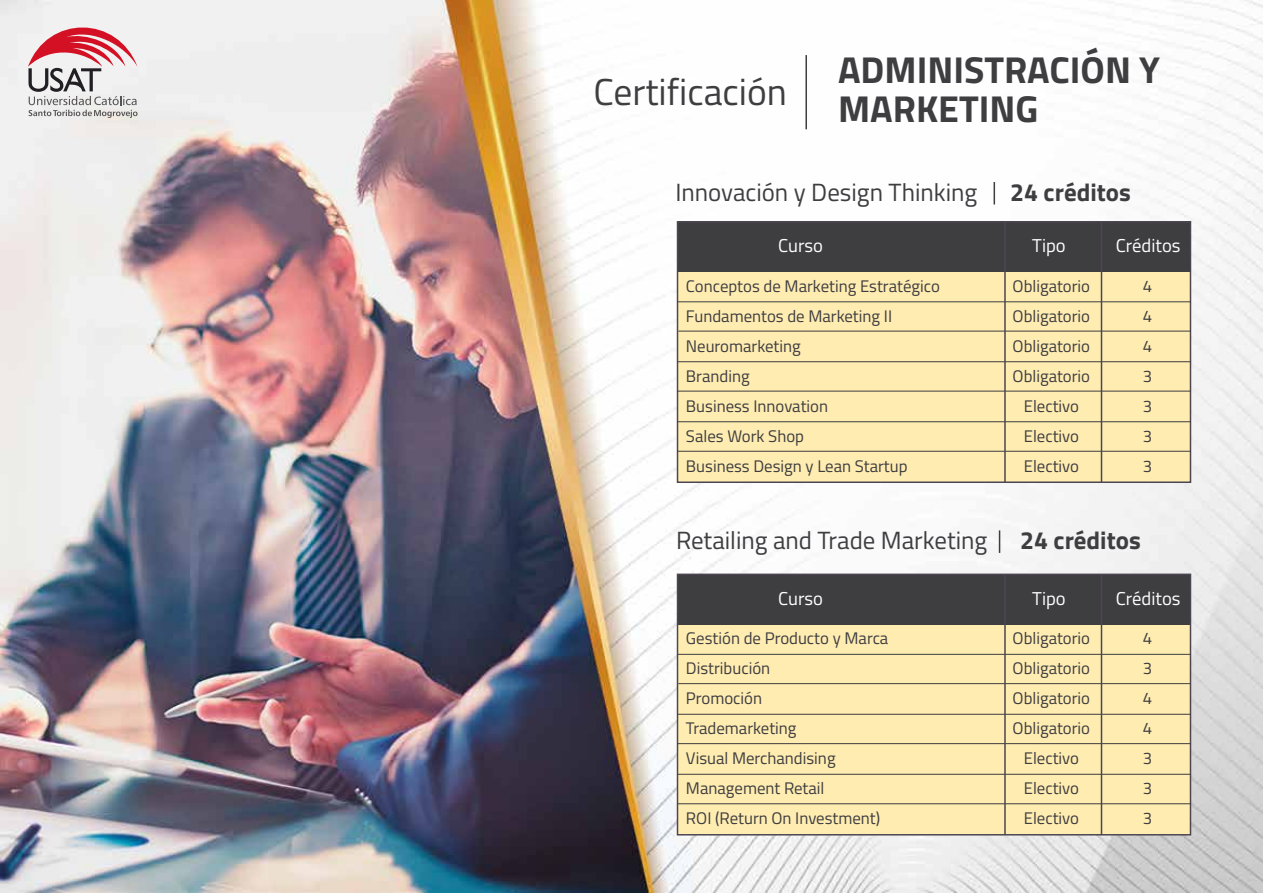
<style>
.page{position:relative;width:1263px;height:893px;background:#fff}
.page>*{position:absolute;margin:0;border:0;box-sizing:border-box;transform-origin:0 0}
.t1{font:700 37.5px/39px "Titillium Web";color:#3e3d40}
.t2{font:37.5px "Titillium Web";color:#3e3d40}
.t3{font:24.9px "Titillium Web";color:#3e3d40}
.t4{font:700 24.9px "Titillium Web";color:#3e3d40}
.t5{font:18.6px "Titillium Web";color:#fff}
.t6{font:16.8px/30px "Titillium Web";color:#3e3d40}
</style>
<div class="page">
<img style="left:0;top:0;width:1263px;height:893px">
<div style="left:677px;top:272px;width:513px;height:118px;background:#feecb1"></div>
<div style="left:678px;top:390px;width:512px;height:32px;background:#feecb1"></div>
<div style="left:678px;top:422px;width:512px;height:60px;background:#feecb1"></div>
<div style="left:677px;top:222px;width:513px;height:50px;background:#3e3d40"></div>
<div style="left:677px;top:221px;width:514px;height:262px;border:2px solid #4c4652"></div>
<hr style="left:677px;top:267px;width:513px;height:1px;background:#3e3d40">
<hr style="left:678px;top:301px;width:512px;height:1px;background:#3e3d40">
<hr style="left:678px;top:331px;width:512px;height:1px;background:#3e3d40">
<hr style="left:677px;top:361px;width:513px;height:1px;background:#3e3d40">
<hr style="left:677px;top:391px;width:513px;height:1px;background:#3e3d40">
<hr style="left:677px;top:421px;width:513px;height:1px;background:#3e3d40">
<hr style="left:677px;top:451px;width:513px;height:1px;background:#3e3d40">
<hr style="left:1004px;top:222px;width:2px;height:260px;background:#4c4652">
<hr style="left:1101px;top:222px;width:1px;height:260px;background:#4c4652">
<div style="left:677px;top:624px;width:513px;height:119px;background:#feecb1"></div>
<div style="left:678px;top:743px;width:512px;height:31px;background:#feecb1"></div>
<div style="left:678px;top:774px;width:512px;height:61px;background:#feecb1"></div>
<div style="left:677px;top:574px;width:513px;height:50px;background:#3e3d40"></div>
<div style="left:677px;top:574px;width:514px;height:261px;border:2px solid #4c4652"></div>
<hr style="left:677px;top:620px;width:513px;height:1px;background:#3e3d40">
<hr style="left:678px;top:654px;width:512px;height:1px;background:#3e3d40">
<hr style="left:678px;top:683px;width:512px;height:1px;background:#3e3d40">
<hr style="left:677px;top:714px;width:513px;height:1px;background:#3e3d40">
<hr style="left:677px;top:743px;width:513px;height:1px;background:#3e3d40">
<hr style="left:677px;top:774px;width:513px;height:1px;background:#3e3d40">
<hr style="left:677px;top:803px;width:513px;height:1px;background:#3e3d40">
<hr style="left:1004px;top:574px;width:2px;height:261px;background:#4c4652">
<hr style="left:1101px;top:574px;width:1px;height:261px;background:#4c4652">
<hr style="left:805px;top:55px;width:2px;height:74px;background:#3e3d40">
<svg style="left:28px;top:14px;width:110px;height:104px"></svg>
<hr style="left:993px;top:182px;width:2px;height:23px;background:#3e3d40">
<svg style="left:999px;top:530px;width:1px;height:23px"></svg>
<h1 class="t2" style="left:593px;top:65px;width:195px">Certificación</h1>
<h1 class="t1" style="left:838px;top:48px;width:324px">ADMINISTRACIÓN Y<br>MARKETING</h1>
<h2 class="t3" style="left:675px;top:174px;width:303px">Innovación y Design Thinking</h2>
<h2 class="t4" style="left:1010px;top:173px;width:122px">24 créditos</h2>
<p class="t5" style="left:1032px;top:232px;width:35px">Tipo</p>
<p class="t5" style="left:1116px;top:232px;width:66px">Créditos</p>
<p class="t5" style="left:778px;top:232px;width:46px">Curso</p>
<p class="t6" style="left:686px;top:270px;width:255px">Conceptos de Marketing Estratégico<br>Fundamentos de Marketing II<br>Neuromarketing<br>Branding<br>Business Innovation<br>Sales Work Shop<br>Business Design y Lean Startup</p>
<p class="t6" style="left:1012px;top:270px;width:79px;text-align:center">Obligatorio<br>Obligatorio<br>Obligatorio<br>Obligatorio<br>Electivo<br>Electivo<br>Electivo</p>
<p class="t6" style="left:1143px;top:270px;width:11px;text-align:justify">4<br>4<br>4<br>3<br>3<br>3<br>3</p>
<h2 class="t3" style="left:676px;top:522px;width:313px">Retailing and Trade Marketing</h2>
<h2 class="t4" style="left:1020px;top:522px;width:122px">24 créditos</h2>
<p class="t5" style="left:1032px;top:585px;width:35px">Tipo</p>
<p class="t5" style="left:1116px;top:585px;width:66px">Créditos</p>
<p class="t5" style="left:778px;top:585px;width:46px">Curso</p>
<p class="t6" style="left:686px;top:623px;width:204px">Gestión de Producto y Marca<br>Distribución<br>Promoción<br>Trademarketing<br>Visual Merchandising<br>Management Retail<br>ROI (Return On Investment)</p>
<p class="t6" style="left:1012px;top:623px;width:79px;text-align:center">Obligatorio<br>Obligatorio<br>Obligatorio<br>Obligatorio<br>Electivo<br>Electivo<br>Electivo</p>
<p class="t6" style="left:1143px;top:622px;width:11px;text-align:justify">4<br>3<br>4<br>4<br>3<br>3<br>3</p>
</div>
